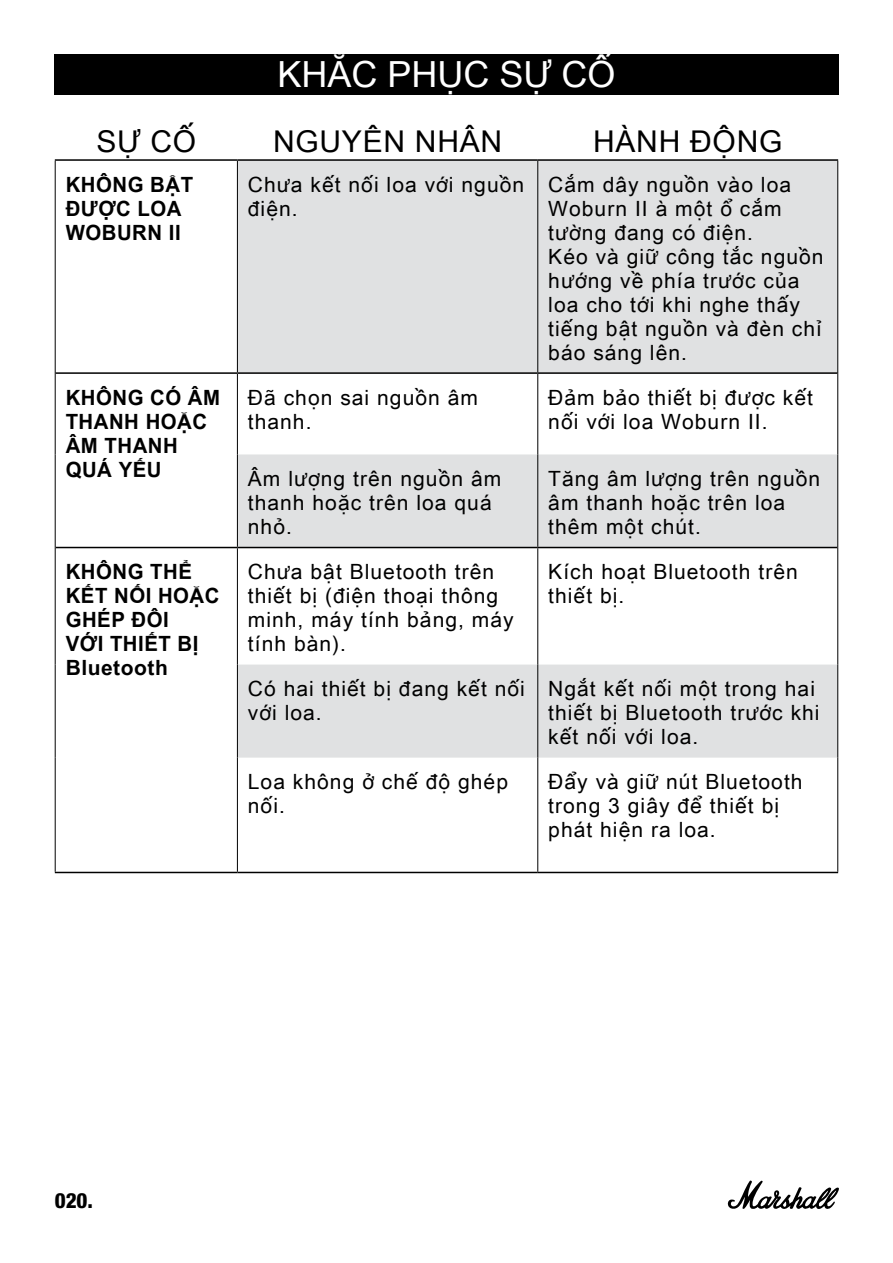
<style>
.page{position:relative;width:893px;height:1263px;background:#fff}
.page>*{position:absolute;margin:0;border:0;box-sizing:border-box;transform-origin:0 0}
.t1{font:36px "Arial Unicode MS";color:#fff}
.t2{font:30px "Arial Unicode MS";letter-spacing:.025em;color:#000}
.t3{font:21px/24px "Arial Unicode MS";letter-spacing:.05em;color:#000}
.t4{font:700 21px/24px "Arial Unicode MS";letter-spacing:.025em;color:#000}
.t5{font:800 condensed 21px "Helvetica Neue LT Std";color:#000}
</style>
<div class="page">
<div style="left:54px;top:54px;width:785px;height:40px;background:#000"></div>
<svg style="left:238px;top:161px;width:599px;height:597px;fill:#e0e1e2"></svg>
<hr style="left:55px;top:872px;width:182px;height:1px;background:#000">
<hr style="left:55px;top:159px;width:182px;height:2px;background:#000">
<hr style="left:237px;top:159px;width:301px;height:2px;background:#000">
<hr style="left:538px;top:159px;width:300px;height:2px;background:#000">
<hr style="left:237px;top:872px;width:301px;height:1px;background:#000">
<hr style="left:538px;top:872px;width:300px;height:1px;background:#000">
<hr style="left:55px;top:161px;width:1px;height:212px;background:#000">
<hr style="left:55px;top:373px;width:1px;height:81px;background:#000">
<hr style="left:55px;top:454px;width:1px;height:93px;background:#000">
<hr style="left:55px;top:547px;width:1px;height:117px;background:#000">
<hr style="left:55px;top:664px;width:1px;height:94px;background:#000">
<hr style="left:55px;top:758px;width:1px;height:114px;background:#000">
<hr style="left:237px;top:374px;width:1px;height:80px;background:#000">
<hr style="left:537px;top:374px;width:1px;height:80px;background:#000">
<hr style="left:837px;top:373px;width:1px;height:81px;background:#000">
<hr style="left:237px;top:454px;width:1px;height:93px;background:#000">
<hr style="left:537px;top:454px;width:1px;height:93px;background:#000">
<hr style="left:837px;top:454px;width:1px;height:93px;background:#000">
<hr style="left:237px;top:548px;width:1px;height:116px;background:#000">
<hr style="left:537px;top:548px;width:1px;height:116px;background:#000">
<hr style="left:837px;top:547px;width:1px;height:117px;background:#000">
<hr style="left:237px;top:664px;width:1px;height:94px;background:#000">
<hr style="left:537px;top:664px;width:1px;height:94px;background:#000">
<hr style="left:837px;top:664px;width:1px;height:94px;background:#000">
<hr style="left:237px;top:758px;width:1px;height:114px;background:#000">
<hr style="left:537px;top:758px;width:1px;height:114px;background:#000">
<hr style="left:837px;top:758px;width:1px;height:114px;background:#000">
<hr style="left:56px;top:372px;width:181px;height:2px;background:#000">
<hr style="left:56px;top:547px;width:181px;height:1px;background:#000">
<hr style="left:237px;top:372px;width:301px;height:2px;background:#000">
<hr style="left:538px;top:372px;width:299px;height:2px;background:#000">
<hr style="left:237px;top:547px;width:301px;height:1px;background:#000">
<hr style="left:538px;top:547px;width:299px;height:1px;background:#000">
<hr style="left:237px;top:161px;width:1px;height:211px;background:#000">
<hr style="left:537px;top:161px;width:1px;height:211px;background:#000">
<hr style="left:837px;top:161px;width:1px;height:212px;background:#000">
<svg style="left:727px;top:1180px;width:112px;height:29px"></svg>
<h1 class="t1" style="left:277px;top:48px;width:339px">KHẮC PHỤC SỰ CỐ</h1>
<h2 class="t2" style="left:96px;top:120px;width:101px">SỰ CỐ</h2>
<h2 class="t2" style="left:273px;top:120px;width:231px">NGUYÊN NHÂN</h2>
<h2 class="t2" style="left:593px;top:120px;width:191px">HÀNH ĐỘNG</h2>
<p class="t4" style="left:66px;top:173px;width:129px">KHÔNG BẬT<br>ĐƯỢC LOA<br>WOBURN II</p>
<p class="t3" style="left:248px;top:172px;width:278px">Chưa kết nối loa với nguồn điện.</p>
<p class="t3" style="left:548px;top:172px;width:277px">Cắm dây nguồn vào loa<br>Woburn II à một ổ cắm tường đang có điện.<br>Kéo và giữ công tắc nguồn hướng về phía trước của loa cho tới khi nghe thấy tiếng bật nguồn và đèn chỉ báo sáng lên.</p>
<p class="t4" style="left:66px;top:386px;width:156px">KHÔNG CÓ ÂM<br>THANH HOẶC<br>ÂM THANH<br>QUÁ YẾU</p>
<p class="t3" style="left:248px;top:385px;width:232px">Đã chọn sai nguồn âm thanh.</p>
<p class="t3" style="left:548px;top:385px;width:266px">Đảm bảo thiết bị được kết nối với loa Woburn II.</p>
<p class="t3" style="left:248px;top:466px;width:255px">Âm lượng trên nguồn âm thanh hoặc trên loa quá nhỏ.</p>
<p class="t3" style="left:548px;top:466px;width:273px">Tăng âm lượng trên nguồn âm thanh hoặc trên loa thêm một chút.</p>
<p class="t4" style="left:66px;top:560px;width:155px">KHÔNG THỂ<br>KẾT NỐI HOẶC<br>GHÉP ĐÔI<br>VỚI THIẾT BỊ<br>Bluetooth</p>
<p class="t3" style="left:248px;top:559px;width:267px">Chưa bật Bluetooth trên thiết bị (điện thoại thông minh, máy tính bảng, máy tính bàn).</p>
<p class="t3" style="left:548px;top:559px;width:251px">Kích hoạt Bluetooth trên thiết bị.</p>
<p class="t3" style="left:248px;top:676px;width:278px">Có hai thiết bị đang kết nối với loa.</p>
<p class="t3" style="left:548px;top:676px;width:273px">Ngắt kết nối một trong hai thiết bị Bluetooth trước khi kết nối với loa.</p>
<p class="t3" style="left:248px;top:769px;width:262px">Loa không ở chế độ ghép nối.</p>
<p class="t3" style="left:548px;top:769px;width:256px">Đẩy và giữ nút Bluetooth trong 3 giây để thiết bị phát hiện ra loa.</p>
<p class="t5" style="left:55px;top:1187px;width:40px">020.</p>
</div>
